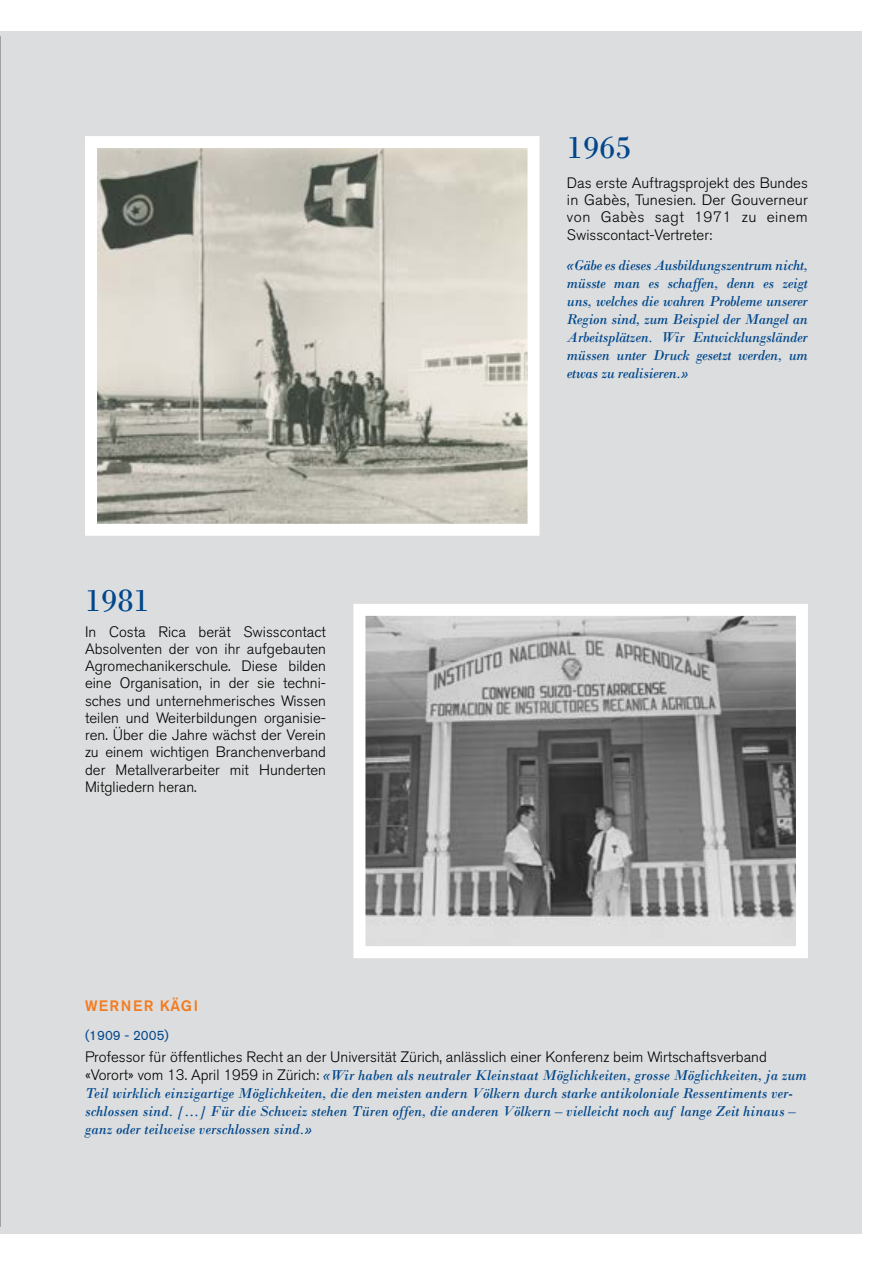
<style>
.page{position:relative;width:893px;height:1263px;background:#fff}
.page>*{position:absolute;margin:0;border:0;box-sizing:border-box;transform-origin:0 0}
.t1{font:33px "Bodoni";color:#00478c}
.t2{font:italic 15px/18px "Bodoni";color:#00478c;text-align:justify}
.t3{font:300 15px/17.2px "Akzidenz Grotesk BQ";color:#000;text-align:justify}
.t4{font:500 15px "Akzidenz Grotesk BQ";letter-spacing:.1em;color:#f47b20}
.t5{font:13.5px "Akzidenz Grotesk BQ";color:#00478c}
.s1{font-family:"Akzidenz Grotesk BQ";font-weight:300;font-style:normal;color:#000}
</style>
<div class="page">
<div style="left:0;top:31px;width:861px;height:1202px;background:#dcddde"></div>
<svg style="left:85px;top:136px;width:455px;height:400px"></svg>
<svg style="left:353px;top:604px;width:455px;height:354px"></svg>
<hr style="left:0;top:36px;width:1px;height:1191px;background:#636466">
<h1 class="t1" style="left:85px;top:580px;width:66px">1981</h1>
<p class="t3" style="left:85px;top:623px;width:242px">In Costa Rica berät Swisscontact Absolventen der von ihr aufgebauten Agromechanikerschule. Diese bilden eine Organisation, in der sie techni&shy;sches und unternehmerisches Wissen teilen und Weiterbildungen organisie&shy;ren. Über die Jahre wächst der Verein zu einem wichtigen Branchenverband der Metallverarbeiter mit Hunderten Mitgliedern heran.</p>
<h1 class="t1" style="left:567px;top:128px;width:66px">1965</h1>
<p class="t3" style="left:567px;top:174px;width:242px">Das erste Auftragsprojekt des Bundes in Gabès, Tunesien. Der Gouverneur von Gabès sagt 1971 zu einem Swisscontact-Vertreter:</p>
<p class="t2" style="left:567px;top:256px;width:242px">«Gäbe es dieses Ausbildungszentrum nicht, müsste man es schaffen, denn es zeigt uns, welches die wahren Probleme unserer Region sind, zum Beispiel der Mangel an Arbeitsplätzen. Wir Entwicklungsländer müssen unter Druck gesetzt werden, um etwas zu realisieren.»</p>
<p class="t4" style="left:85px;top:996px;width:115px">WERNER KÄGI</p>
<p class="t5" style="left:85px;top:1027px;width:85px">(1909 - 2005)</p>
<p class="t3" style="left:85px;top:1049px;width:683px">Professor für öffentliches Recht an der Universität Zürich, anlässlich einer Konferenz beim Wirtschaftsverband</p>
<p class="t2" style="left:85px;top:1066px;width:723px;text-align:left"><span class="s1">«Vorort» vom 13. April 1959 in Zürich:</span> «Wir haben als neutraler Kleinstaat Möglichkeiten, grosse Möglichkeiten, ja zum Teil wirklich einzigartige Möglichkeiten, die den meisten andern Völkern durch starke antikoloniale Ressentiments ver&shy;schlossen sind. […] Für die Schweiz stehen Türen offen, die anderen Völkern – vielleicht noch auf lange Zeit hinaus – ganz oder teilweise verschlossen sind.»</p>
</div>
